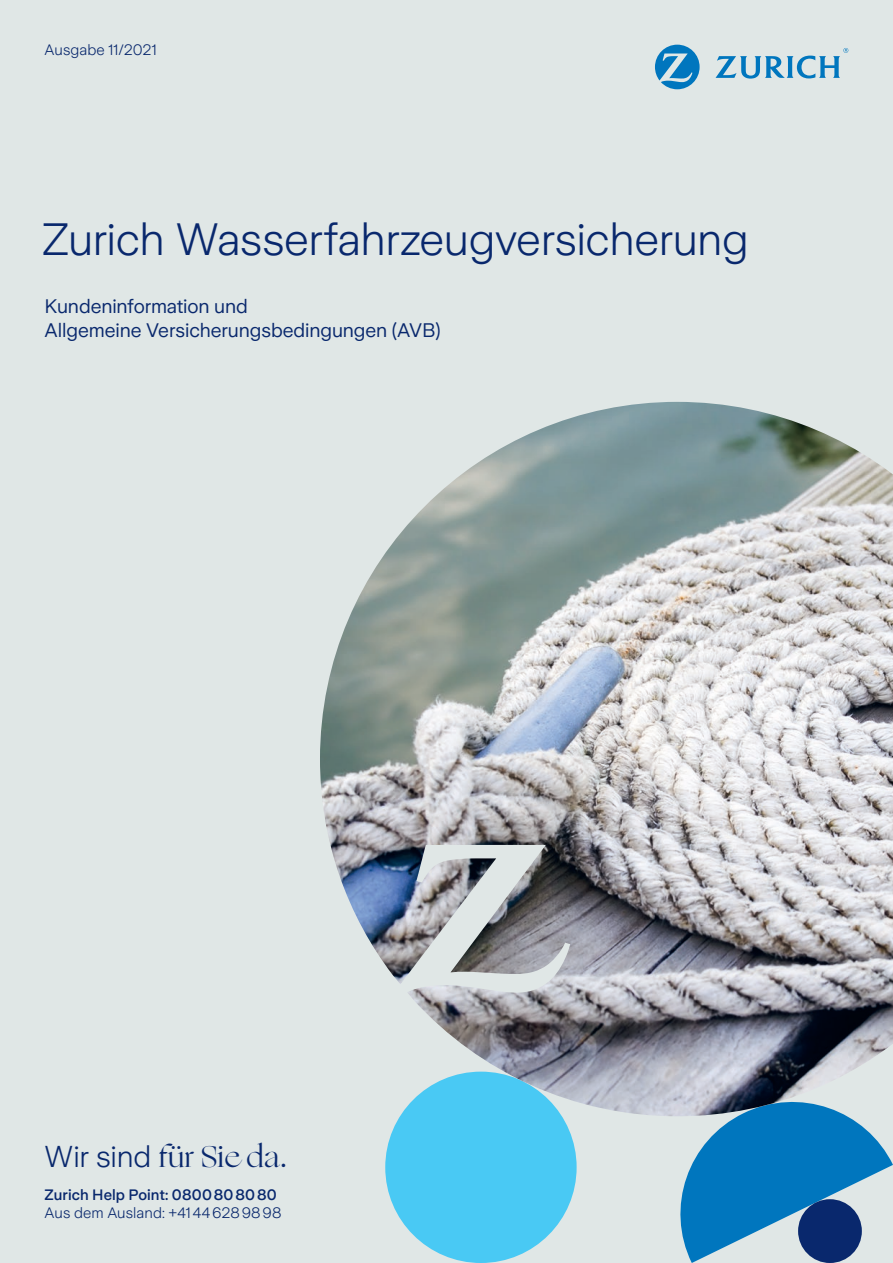
<style>
.page{position:relative;width:893px;height:1263px;background:#e0e7e6}
.page>*{position:absolute;margin:0;border:0;box-sizing:border-box;transform-origin:0 0}
.t1{font:300 45px "Zurich Sans";letter-spacing:-.01em;color:#09286d}
.t2{font:30px "Ogg";color:#09286d}
.t3{font:19.5px/23.4px "Zurich Sans";letter-spacing:-.005em;color:#09286d}
.t4{font:300 15px "Zurich Sans";letter-spacing:.005em;color:#09286d}
.t5{font:500 15px "Zurich Sans";letter-spacing:.005em;color:#09286d}
.s1{font-family:"Zurich Sans";font-weight:300}
</style>
<div class="page">
<svg style="left:680px;top:1116px;width:213px;height:147px"></svg>
<div style="left:385px;top:1071px;width:192px;height:192px;background:#49c9f4;border-radius:50%"></div>
<div style="left:798px;top:1199px;width:64px;height:64px;background:#09286d;border-radius:50%"></div>
<img style="left:320px;top:402px;width:573px;height:714px">
<svg style="left:655px;top:45px;width:45px;height:44px"></svg>
<svg style="left:715px;top:48px;width:133px;height:31px"></svg>
<p class="t4" style="left:45px;top:42px;width:114px">Ausgabe 11/2021</p>
<h1 class="t1" style="left:42px;top:215px;width:708px">Zurich Wasserfahrzeugversicherung</h1>
<p class="t3" style="left:45px;top:295px;width:398px">Kundeninformation und<br>Allgemeine Versicherungsbedingungen (AVB)</p>
<h2 class="t2" style="left:45px;top:1137px;width:244px"><span class="s1">Wir sind</span> für Sie da.</h2>
<p class="t5" style="left:45px;top:1187px;width:234px">Zurich Help Point: 0800808080</p>
<p class="t4" style="left:45px;top:1205px;width:238px">Aus dem Ausland: +41446289898</p>
</div>
